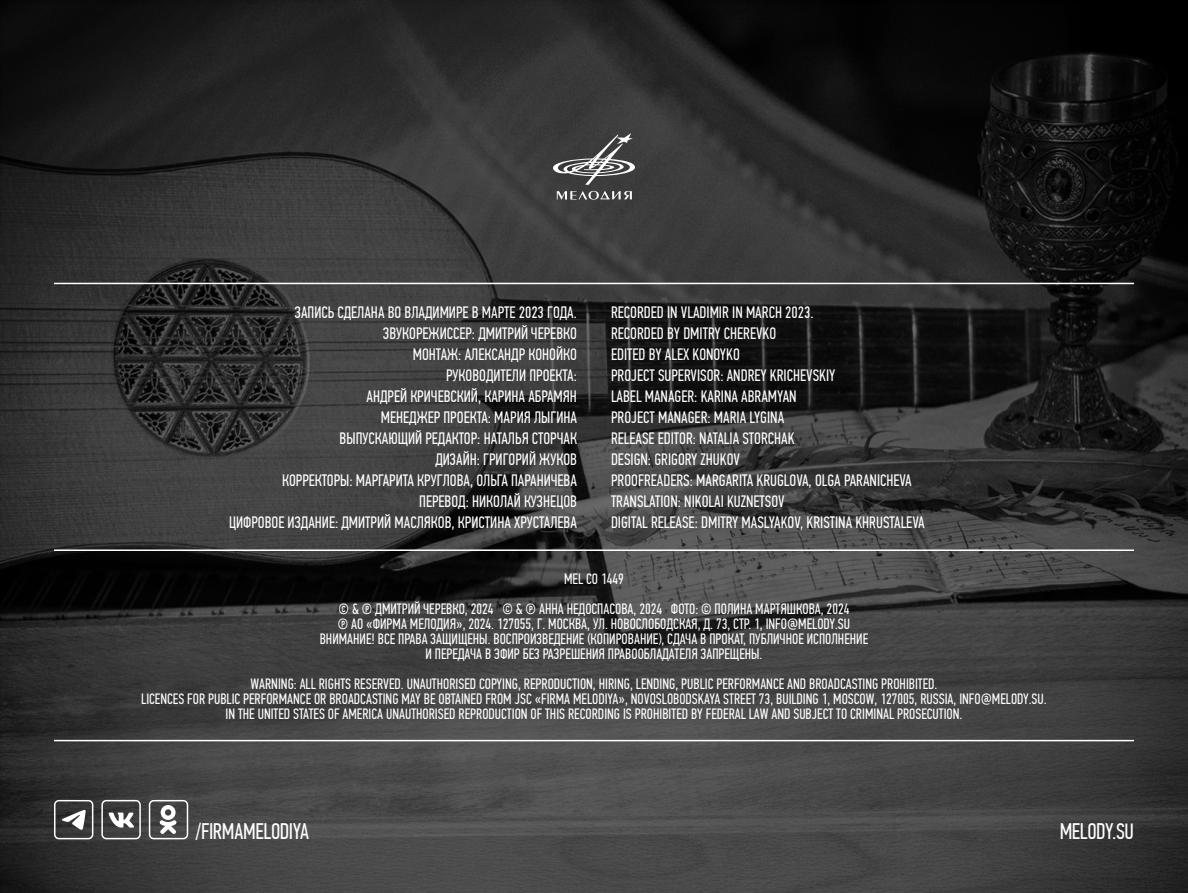
<style>
.page{position:relative;width:1188px;height:893px;background:#fff}
.page>*{position:absolute;margin:0;border:0;box-sizing:border-box;transform-origin:0 0}
.t1{font:22.5px "PF Din Text Comp Pro";letter-spacing:-.015em;color:#fff}
.t2{font:16.5px/21px "PF Din Text Comp Pro";color:#fff;text-align:right}
.t3{font:15px/15px "PF Din Text Comp Pro";color:#fff;text-align:center}
</style>
<div class="page">
<img style="left:0;top:0;width:1188px;height:892px">
<svg style="left:557px;top:191px;width:75px;height:9px"></svg>
<svg style="left:553px;top:133px;width:82px;height:52px;background:#606060"></svg>
<hr style="left:54px;top:549px;width:1080px;height:2px;background:#fff">
<hr style="left:54px;top:283px;width:1080px;height:1px;background:#fff">
<hr style="left:54px;top:739px;width:1080px;height:2px;background:#fff">
<div style="left:101px;top:799px;width:40px;height:40px;border:2px solid #fff;border-radius:4px"></div>
<svg style="left:109px;top:812px;width:25px;height:15px"></svg>
<div style="left:54px;top:799px;width:39px;height:40px;border:2px solid #fff;border-radius:4px"></div>
<svg style="left:62px;top:810px;width:24px;height:19px"></svg>
<div style="left:149px;top:799px;width:39px;height:40px;border:2px solid #fff;border-radius:4px"></div>
<svg style="left:160px;top:805px;width:17px;height:29px"></svg>
<p class="t2" style="left:229px;top:302px;width:349px">ЗАПИСЬ СДЕЛАНА ВО ВЛАДИМИРЕ В МАРТЕ 2023 ГОДА.<br>ЗВУКОРЕЖИССЕР: ДМИТРИЙ ЧЕРЕВКО<br>МОНТАЖ: АЛЕКСАНДР КОНОЙКО<br>РУКОВОДИТЕЛИ ПРОЕКТА:<br>АНДРЕЙ КРИЧЕВСКИЙ, КАРИНА АБРАМЯН<br>МЕНЕДЖЕР ПРОЕКТА: МАРИЯ ЛЫГИНА<br>ВЫПУСКАЮЩИЙ РЕДАКТОР: НАТАЛЬЯ СТОРЧАК<br>ДИЗАЙН: ГРИГОРИЙ ЖУКОВ<br>КОРРЕКТОРЫ: МАРГАРИТА КРУГЛОВА, ОЛЬГА ПАРАНИЧЕВА ПЕРЕВОД: НИКОЛАЙ КУЗНЕЦОВ<br>ЦИФРОВОЕ ИЗДАНИЕ: ДМИТРИЙ МАСЛЯКОВ, КРИСТИНА ХРУСТАЛЕВА</p>
<p class="t2" style="left:611px;top:302px;width:315px;text-align:left">RECORDED IN VLADIMIR IN MARCH 2023.<br>RECORDED BY DMITRY CHEREVKO<br>EDITED BY ALEX KONOYKO<br>PROJECT SUPERVISOR: ANDREY KRICHEVSKIY<br>LABEL MANAGER: KARINA ABRAMYAN<br>PROJECT MANAGER: MARIA LYGINA<br>RELEASE EDITOR: NATALIA STORCHAK<br>DESIGN: GRIGORY ZHUKOV<br>PROOFREADERS: MARGARITA KRUGLOVA, OLGA PARANICHEVA TRANSLATION: NIKOLAI KUZNETSOV<br>DIGITAL RELEASE: DMITRY MASLYAKOV, KRISTINA KHRUSTALEVA</p>
<p class="t3" style="left:339px;top:563px;width:512px;line-height:30px">MEL CO 1449<br>© &amp; ℗ ДМИТРИЙ ЧЕРЕВКО, 2024 © &amp; ℗ АННА НЕДОСПАСОВА, 2024 ФОТО: © ПОЛИНА МАРТЯШКОВА, 2024</p>
<p class="t3" style="left:320px;top:616px;width:550px">℗ АО «ФИРМА МЕЛОДИЯ», 2024. 127055, Г. МОСКВА, УЛ. НОВОСЛОБОДСКАЯ, Д. 73, СТР. 1, INFO@MELODY.SU<br>ВНИМАНИЕ! ВСЕ ПРАВА ЗАЩИЩЕНЫ. ВОСПРОИЗВЕДЕНИЕ (КОПИРОВАНИЕ), СДАЧА В ПРОКАТ, ПУБЛИЧНОЕ ИСПОЛНЕНИЕ<br>И ПЕРЕДАЧА В ЭФИР БЕЗ РАЗРЕШЕНИЯ ПРАВООБЛАДАТЕЛЯ ЗАПРЕЩЕНЫ.</p>
<p class="t3" style="left:141px;top:676px;width:907px">WARNING: ALL RIGHTS RESERVED. UNAUTHORISED COPYING, REPRODUCTION, HIRING, LENDING, PUBLIC PERFORMANCE AND BROADCASTING PROHIBITED.<br>LICENCES FOR PUBLIC PERFORMANCE OR BROADCASTING MAY BE OBTAINED FROM JSC «FIRMA MELODIYA», NOVOSLOBODSKAYA STREET 73, BUILDING 1, MOSCOW, 127005, RUSSIA, INFO@MELODY.SU.<br>IN THE UNITED STATES OF AMERICA UNAUTHORISED REPRODUCTION OF THIS RECORDING IS PROHIBITED BY FEDERAL LAW AND SUBJECT TO CRIMINAL PROSECUTION.</p>
<h1 class="t1" style="left:196px;top:818px;width:115px">/FIRMAMELODIYA</h1>
<h1 class="t1" style="left:1060px;top:818px;width:76px">MELODY.SU</h1>
</div>
